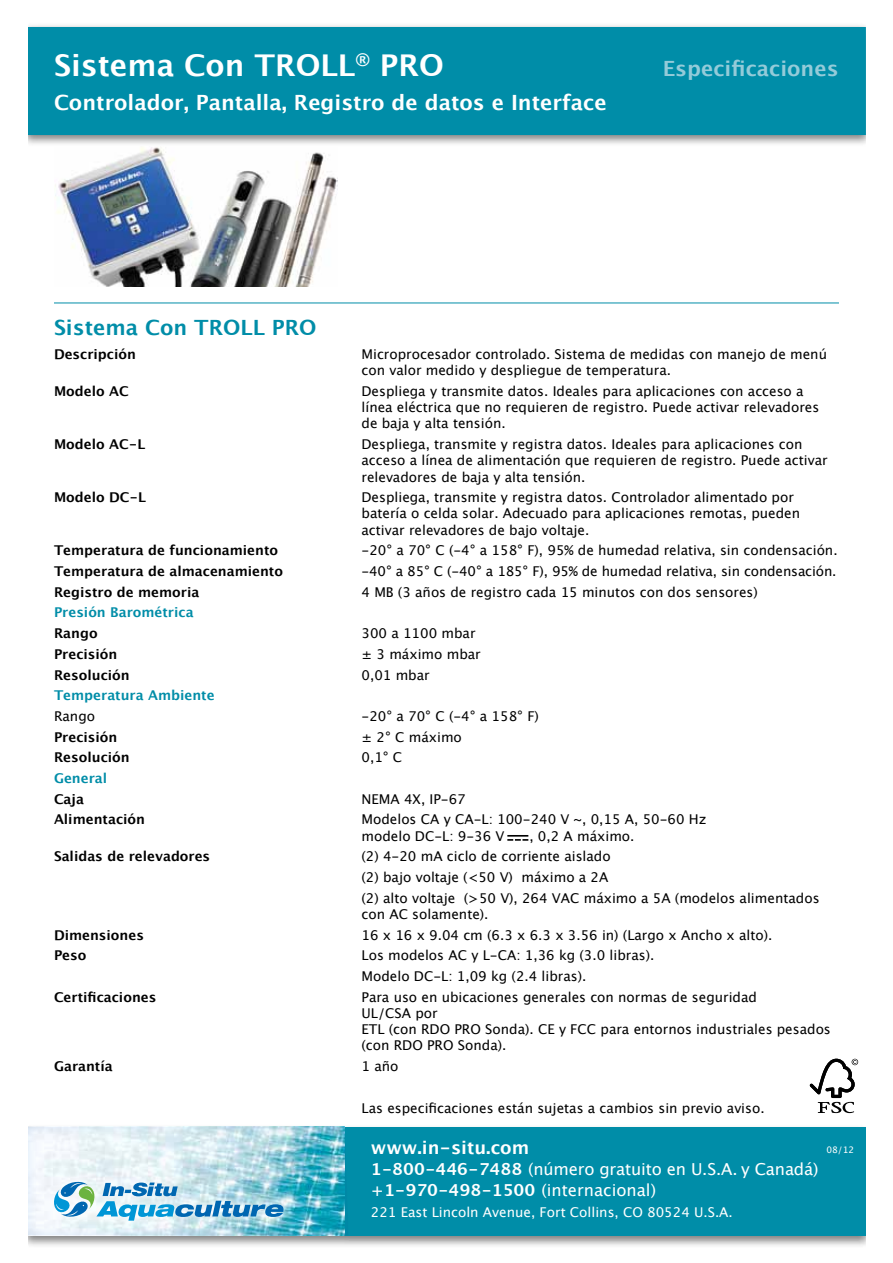
<style>
.page{position:relative;width:893px;height:1263px;background:#fff}
.page>*{position:absolute;margin:0;border:0;box-sizing:border-box;transform-origin:0 0}
.t1{font:700 30px "Lucida Grande";color:#fff}
.t2{font:700 21px "Lucida Grande";color:#fff}
.t3{font:700 21px "Lucida Grande";color:#008da8}
.t4{font:700 21px "Lucida Grande";color:#94cbd9}
.t5{font:700 18px "Lucida Grande";color:#fff}
.t6{font:16.5px/21px "Lucida Grande";letter-spacing:-.01em;color:#fff}
.t7{font:13.5px/16.2px "Lucida Grande";color:#000}
.t8{font:700 13.5px "Lucida Grande";color:#000}
.t9{font:13.5px "Lucida Grande";color:#fff}
.t10{font:700 13.5px "Lucida Grande";color:#008da8}
.t11{font:9px "Lucida Grande";color:#fff}
.s1{font-weight:700}
</style>
<div class="page">
<div style="left:19px;top:23px;width:855px;height:124px;background:#000;opacity:.5"></div>
<div style="left:27px;top:27px;width:839px;height:108px;background:#008da8"></div>
<div style="left:19px;top:1124px;width:855px;height:125px;background:#000;opacity:.5"></div>
<div style="left:345px;top:1127px;width:521px;height:108px;background:#008da8"></div>
<svg style="left:27px;top:1126px;width:323px;height:111px"></svg>
<svg style="left:27px;top:1127px;width:322px;height:108px"></svg>
<div style="left:0;top:0;width:27px;height:1263px;background:#fff"></div>
<div style="left:866px;top:0;width:27px;height:1263px;background:#fff"></div>
<img style="left:54px;top:146px;width:284px;height:141px">
<hr style="left:54px;top:303px;width:785px;height:1px;background:#008da8">
<svg style="left:507px;top:839px;width:21px;height:2px"></svg>
<hr style="left:507px;top:835px;width:21px;height:2px;background:#000">
<svg style="left:809px;top:1058px;width:50px;height:56px"></svg>
<h1 class="t1" style="left:54px;top:41px;width:391px">Sistema Con TROLL<sup>®</sup> PRO</h1>
<h2 class="t4" style="left:663px;top:51px;width:177px">Especificaciones</h2>
<h2 class="t2" style="left:54px;top:85px;width:554px">Controlador, Pantalla, Registro de datos e Interface</h2>
<h2 class="t3" style="left:54px;top:310px;width:264px">Sistema Con TROLL PRO</h2>
<p class="t8" style="left:54px;top:343px;width:83px">Descripción</p>
<p class="t7" style="left:362px;top:346px;width:467px">Microprocesador controlado. Sistema de medidas con manejo de menú con valor medido y despliegue de temperatura.</p>
<p class="t8" style="left:54px;top:380px;width:76px">Modelo AC</p>
<p class="t7" style="left:362px;top:383px;width:459px">Despliega y transmite datos. Ideales para aplicaciones con acceso a línea eléctrica que no requieren de registro. Puede activar relevadores de baja y alta tensión.</p>
<p class="t8" style="left:54px;top:433px;width:93px">Modelo AC-L</p>
<p class="t7" style="left:362px;top:436px;width:468px">Despliega, transmite y registra datos. Ideales para aplicaciones con acceso a línea de alimentación que requieren de registro. Puede activar relevadores de baja y alta tensión.</p>
<p class="t8" style="left:54px;top:486px;width:94px">Modelo DC-L</p>
<p class="t7" style="left:362px;top:489px;width:440px">Despliega, transmite y registra datos. Controlador alimentado por batería o celda solar. Adecuado para aplicaciones remotas, pueden activar relevadores de bajo voltaje.</p>
<p class="t8" style="left:54px;top:540px;width:226px">Temperatura de funcionamiento</p>
<p class="t7" style="left:362px;top:543px;width:478px">-20° a 70° C (-4° a 158° F), 95% de humedad relativa, sin condensación.</p>
<p class="t8" style="left:54px;top:560px;width:231px">Temperatura de almacenamiento</p>
<p class="t7" style="left:362px;top:563px;width:476px">-40° a 85° C (-40° a 185° F), 95% de humedad relativa, sin condensación.</p>
<p class="t8" style="left:54px;top:581px;width:147px">Registro de memoria</p>
<p class="t7" style="left:362px;top:584px;width:398px">4 MB (3 años de registro cada 15 minutos con dos sensores)</p>
<p class="t10" style="left:54px;top:602px;width:141px">Presión Barométrica</p>
<p class="t8" style="left:54px;top:622px;width:45px">Rango</p>
<p class="t7" style="left:362px;top:625px;width:116px">300 a 1100 mbar</p>
<p class="t8" style="left:54px;top:643px;width:65px">Precisión</p>
<p class="t7" style="left:362px;top:646px;width:121px">± 3 máximo mbar</p>
<p class="t8" style="left:54px;top:664px;width:77px">Resolución</p>
<p class="t7" style="left:362px;top:667px;width:70px">0,01 mbar</p>
<p class="t10" style="left:54px;top:684px;width:162px">Temperatura Ambiente</p>
<p class="t7" style="left:54px;top:708px;width:43px">Rango</p>
<p class="t7" style="left:362px;top:708px;width:179px">-20° a 70° C (-4° a 158° F)</p>
<p class="t8" style="left:54px;top:726px;width:65px">Precisión</p>
<p class="t7" style="left:362px;top:729px;width:102px">± 2° C máximo</p>
<p class="t8" style="left:54px;top:746px;width:77px">Resolución</p>
<p class="t7" style="left:362px;top:750px;width:42px">0,1° C</p>
<p class="t10" style="left:54px;top:767px;width:55px">General</p>
<p class="t8" style="left:54px;top:788px;width:31px">Caja</p>
<p class="t7" style="left:362px;top:791px;width:106px">NEMA 4X, IP-67</p>
<p class="t8" style="left:54px;top:809px;width:93px">Alimentación</p>
<p class="t7" style="left:362px;top:812px;width:346px">Modelos CA y CA-L: 100-240 V ~, 0,15 A, 50-60 Hz modelo DC-L: 9-36 V</p>
<p class="t7" style="left:529px;top:828px;width:107px">, 0,2 A máximo.</p>
<p class="t8" style="left:54px;top:846px;width:158px">Salidas de relevadores</p>
<p class="t7" style="left:362px;top:846px;width:459px;line-height:20.7px">(2) 4-20 mA ciclo de corriente aislado<br>(2) bajo voltaje (&lt;50 V) máximo a 2A<br>(2) alto voltaje (&gt;50 V), 264 VAC máximo a 5A (modelos alimentados</p>
<p class="t7" style="left:362px;top:906px;width:129px">con AC solamente).</p>
<p class="t8" style="left:54px;top:924px;width:92px">Dimensiones</p>
<p class="t7" style="left:362px;top:927px;width:412px">16 x 16 x 9.04 cm (6.3 x 6.3 x 3.56 in) (Largo x Ancho x alto).</p>
<p class="t8" style="left:54px;top:945px;width:34px">Peso</p>
<p class="t7" style="left:362px;top:945px;width:294px;line-height:20.7px">Los modelos AC y L-CA: 1,36 kg (3.0 libras).<br>Modelo DC-L: 1,09 kg (2.4 libras).</p>
<p class="t8" style="left:54px;top:986px;width:104px">Certificaciones</p>
<p class="t7" style="left:362px;top:989px;width:471px">Para uso en ubicaciones generales con normas de seguridad<br>UL/CSA por<br>ETL (con RDO PRO Sonda). CE y FCC para entornos industriales pesados (con RDO PRO Sonda).</p>
<p class="t8" style="left:54px;top:1055px;width:60px">Garantía</p>
<p class="t7" style="left:362px;top:1058px;width:38px">1 año</p>
<p class="t7" style="left:362px;top:1100px;width:405px">Las especificaciones están sujetas a cambios sin previo aviso.</p>
<h3 class="t5" style="left:371px;top:1133px;width:160px">www.in-situ.com</h3>
<p class="t6" style="left:371px;top:1158px;width:449px"><span class="s1">1-800-446-7488</span> (número gratuito en U.S.A. y Canadá) <span class="s1">+1-970-498-1500</span> (internacional)</p>
<p class="t9" style="left:371px;top:1204px;width:363px">221 East Lincoln Avenue, Fort Collins, CO 80524 U.S.A.</p>
<p class="t11" style="left:826px;top:1144px;width:29px">08/12</p>
</div>
